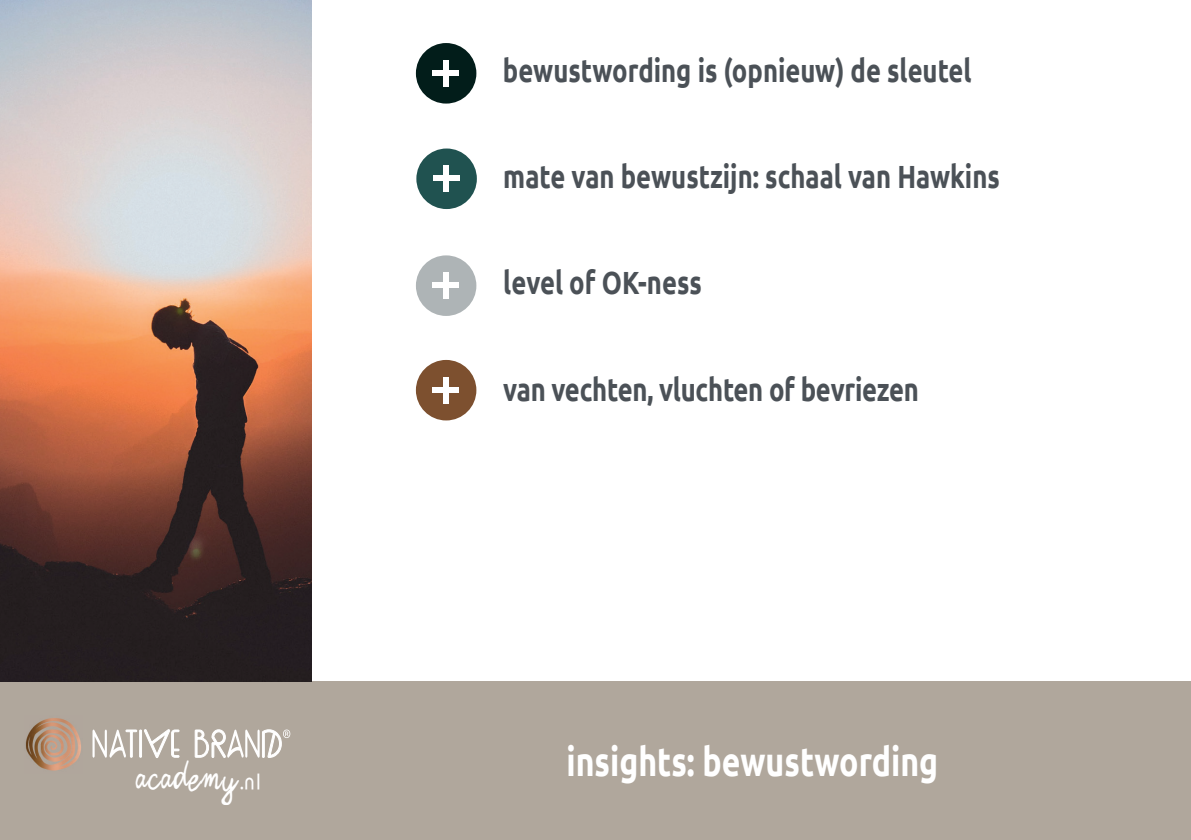
<style>
.page{position:relative;width:1191px;height:840px;background:#fff}
.page>*{position:absolute;margin:0;border:0;box-sizing:border-box;transform-origin:0 0}
.t1{font:700 40px "Ubuntu";color:#fff;scale:.8 1}
.t2{font:700 32px "Ubuntu";color:#4b5157;scale:.8 1}
.t3{font:29.4px "Zerocalcare Double Trouble";letter-spacing:.03em;color:#fff;scale:.9 1}
.s1{font-family:"Kirvy";font-weight:700;font-size:19px}
</style>
<div class="page">
<div style="left:0;top:680px;width:1191px;height:159px;background:#b0a79c"></div>
<svg style="left:92px;top:729px;width:88px;height:28px"></svg>
<svg style="left:194px;top:729px;width:96px;height:28px"></svg>
<img style="left:25px;top:718px;width:56px;height:53px">
<img style="left:0;top:0;width:312px;height:680px">
<div style="left:416px;top:43px;width:60px;height:60px;background:#021d1a;border-radius:50%"></div>
<div style="left:443px;top:60px;width:6px;height:26px;background:#fff"></div>
<div style="left:432px;top:70px;width:27px;height:6px;background:#fff"></div>
<div style="left:416px;top:148px;width:61px;height:61px;background:#205250;border-radius:50%"></div>
<div style="left:443px;top:165px;width:6px;height:27px;background:#fff"></div>
<div style="left:433px;top:175px;width:26px;height:6px;background:#fff"></div>
<div style="left:416px;top:255px;width:60px;height:61px;background:#aeb4b6;border-radius:50%"></div>
<div style="left:443px;top:272px;width:6px;height:27px;background:#fff"></div>
<div style="left:432px;top:282px;width:27px;height:6px;background:#fff"></div>
<div style="left:416px;top:360px;width:60px;height:60px;background:#7d502f;border-radius:50%"></div>
<div style="left:443px;top:376px;width:6px;height:27px;background:#fff"></div>
<div style="left:432px;top:387px;width:27px;height:5px;background:#fff"></div>
<p class="t3" style="left:136px;top:760px;width:140px">ACADEMY<span class="s1">.nl</span></p>
<p class="t2" style="left:503px;top:51px;width:587px">bewustwording is (opnieuw) de sleutel</p>
<p class="t2" style="left:503px;top:157px;width:622px">mate van bewustzijn: schaal van Hawkins</p>
<p class="t2" style="left:503px;top:263px;width:250px">level of OK-ness</p>
<p class="t2" style="left:503px;top:370px;width:521px">van vechten, vluchten of bevriezen</p>
<p class="t1" style="left:566px;top:737px;width:466px">insights: bewustwording</p>
</div>
